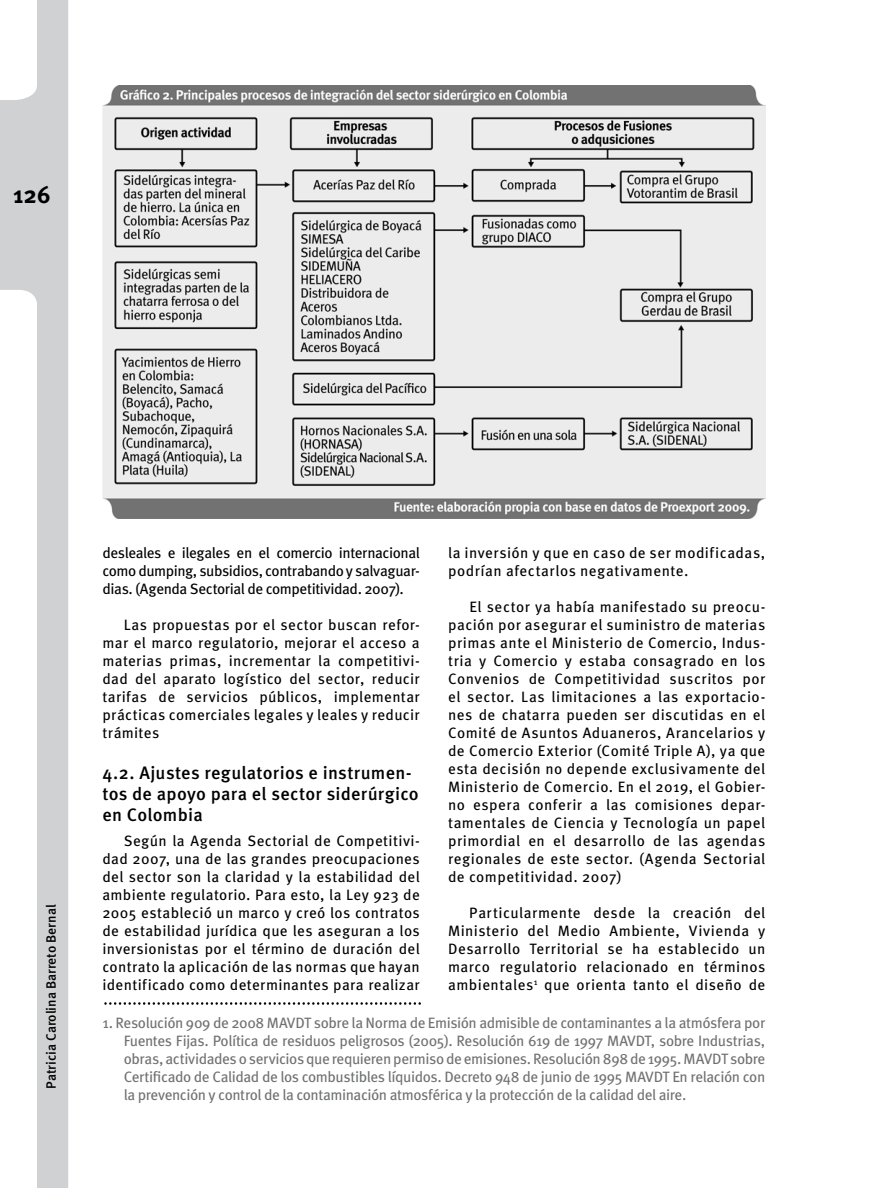
<style>
.page{position:relative;width:893px;height:1188px;background:#fff}
.page>*{position:absolute;margin:0;border:0;box-sizing:border-box;transform-origin:0 0}
.t1{font:700 24px "Meta Pro";color:#000}
.t2{font:500 18px/21px "Meta Pro";letter-spacing:.015em;color:#000}
.t3{font:15px/18px "Meta Pro";letter-spacing:.03em;color:#000;text-align:justify}
.t4{font:15px/18px "Meta Pro";letter-spacing:-.03em;color:#707172;text-align:justify}
.t5{font:500 13.5px "Meta Pro";letter-spacing:-.005em;color:#000}
</style>
<div class="page">
<svg style="left:0;top:0;width:68px;height:1188px;fill:#d0d1d2"></svg>
<svg style="left:104px;top:1002px;width:317px;height:3px"></svg>
<img style="left:102px;top:85px;width:663px;height:434px">
<h1 class="t1" style="left:13px;top:179px;width:40px">126</h1>
<p class="t5" style="left:43px;top:1089px;width:186px;rotate:-90deg">Patricia Carolina Barreto Bernal</p>
<p class="t3" style="left:448px;top:544px;width:319px">la inversión y que en caso de ser modificadas, podrían afectarlos negativamente.</p>
<p class="t3" style="left:448px;top:598px;width:319px;text-indent:21px">El sector ya había manifestado su preocu&shy;pación por asegurar el suministro de materias primas ante el Ministerio de Comercio, Indus&shy;tria y Comercio y estaba consagrado en los Convenios de Competitividad suscritos por el sector. Las limitaciones a las exportacio&shy;nes de chatarra pueden ser discutidas en el Comité de Asuntos Aduaneros, Arancelarios y de Comercio Exterior (Comité Triple A), ya que esta decisión no depende exclusivamente del Ministerio de Comercio. En el 2019, el Gobier&shy;no espera conferir a las comisiones depar&shy;tamentales de Ciencia y Tecnología un papel primordial en el desarrollo de las agendas regionales de este sector. (Agenda Sectorial de competitividad. 2007)</p>
<p class="t3" style="left:448px;top:904px;width:319px;text-indent:21px">Particularmente desde la creación del Ministerio del Medio Ambiente, Vivienda y Desarrollo Territorial se ha establecido un marco regulatorio relacionado en términos ambientales<sup>1</sup> que orienta tanto el diseño de</p>
<p class="t4" style="left:124px;top:1014px;width:643px;text-indent:-21px">1. Resolución 909 de 2008 MAVDT sobre la Norma de Emisión admisible de contaminantes a la atmósfera por Fuentes Fijas. Política de residuos peligrosos (2005). Resolución 619 de 1997 MAVDT, sobre Industrias, obras, actividades o servicios que requieren permiso de emisiones. Resolución 898 de 1995. MAVDT sobre Certificado de Calidad de los combustibles líquidos. Decreto 948 de junio de 1995 MAVDT En relación con la prevención y control de la contaminación atmosférica y la protección de la calidad del aire.</p>
<p class="t3" style="left:102px;top:544px;width:319px">desleales e ilegales en el comercio internacional como dumping, subsidios, contrabando y salvaguar&shy;dias. (Agenda Sectorial de competitividad. 2007).</p>
<p class="t3" style="left:102px;top:616px;width:319px;text-indent:21px">Las propuestas por el sector buscan refor&shy;mar el marco regulatorio, mejorar el acceso a materias primas, incrementar la competitivi&shy;dad del aparato logístico del sector, reducir tarifas de servicios públicos, implementar prácticas comerciales legales y leales y reducir trámites</p>
<p class="t2" style="left:102px;top:763px;width:318px">4.2. Ajustes regulatorios e instrumen&shy;tos de apoyo para el sector siderúrgico en Colombia</p>
<p class="t3" style="left:102px;top:832px;width:319px;text-indent:21px">Según la Agenda Sectorial de Competitivi&shy;dad 2007, una de las grandes preocupaciones del sector son la claridad y la estabilidad del ambiente regulatorio. Para esto, la Ley 923 de 2005 estableció un marco y creó los contratos de estabilidad jurídica que les aseguran a los inversionistas por el término de duración del contrato la aplicación de las normas que hayan identificado como determinantes para realizar</p>
</div>
